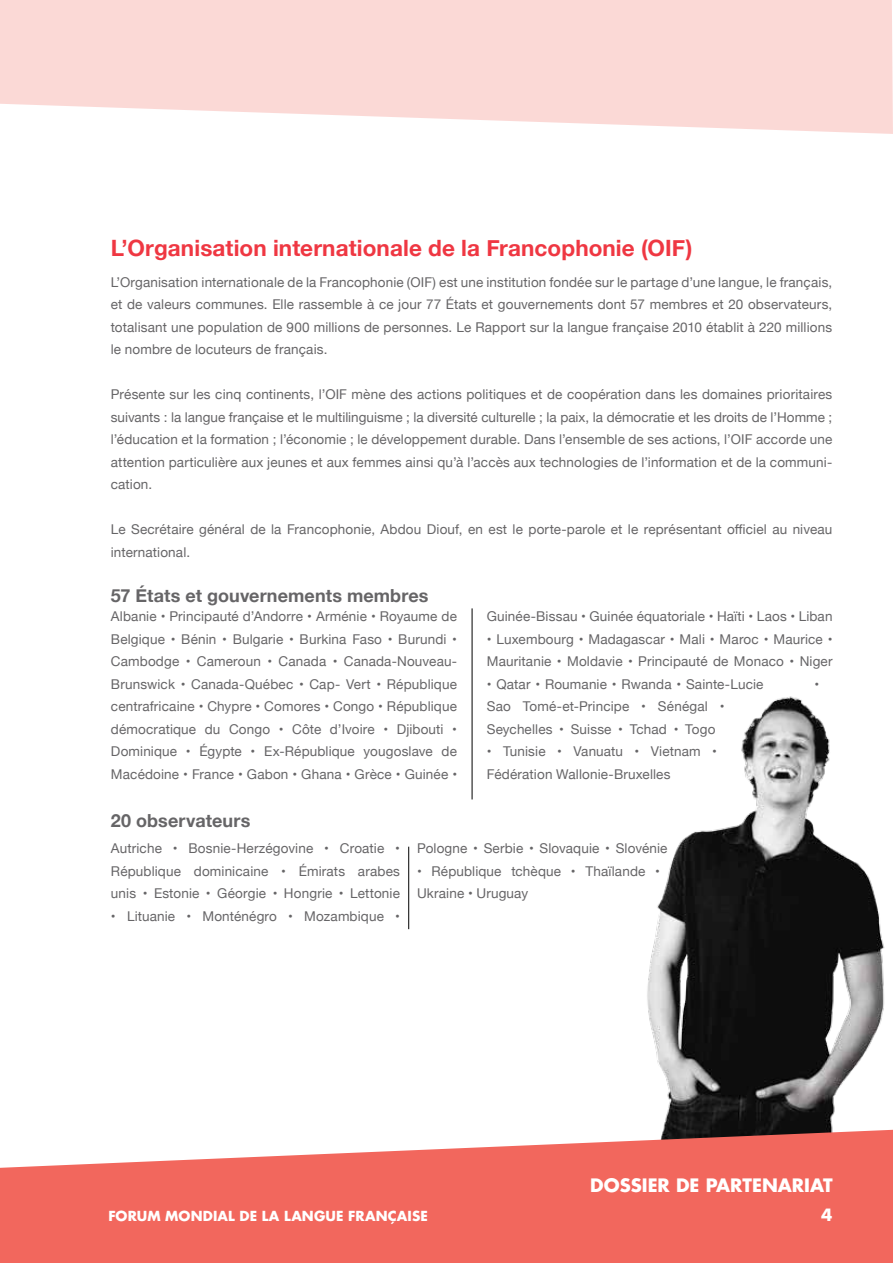
<style>
.page{position:relative;width:893px;height:1263px;background:#fff}
.page>*{position:absolute;margin:0;border:0;box-sizing:border-box;transform-origin:0 0}
.t1{font:700 22.5px "Helvetica Neue";letter-spacing:.005em;color:#ef3742}
.t2{font:700 18px "Helvetica Neue";letter-spacing:.005em;color:#666567}
.t3{font:700 18px "Futura Std";color:#fff}
.t4{font:700 16.5px "Futura Std";color:#fff}
.t5{font:13.5px/22.5px "Helvetica Neue";letter-spacing:.01em;color:#666567}
.t6{font:700 13.5px "Futura Std";letter-spacing:.01em;color:#fff}
</style>
<div class="page">
<svg style="left:0;top:0;width:893px;height:134px;background:#fbddda"></svg>
<img style="left:647px;top:696px;width:238px;height:434px">
<svg style="left:0;top:1130px;width:893px;height:133px;background:#f17a71"></svg>
<hr style="left:472px;top:608px;width:1px;height:191px;background:#000">
<hr style="left:408px;top:847px;width:1px;height:82px;background:#000">
<h1 class="t1" style="left:111px;top:230px;width:583px">L’Organisation internationale de la Francophonie (OIF)</h1>
<p class="t5" style="left:111px;top:272px;width:723px;text-align:justify">L’Organisation internationale de la Francophonie (OIF) est une institution fondée sur le partage d’une langue, le français, et de valeurs communes. Elle rassemble à ce jour 77 États et gouvernements dont 57 membres et 20 observateurs, totalisant une population de 900 millions de personnes. Le Rapport sur la langue française 2010 établit à 220 millions le nombre de locuteurs de français.</p>
<p class="t5" style="left:111px;top:384px;width:723px;text-align:justify">Présente sur les cinq continents, l’OIF mène des actions politiques et de coopération dans les domaines prioritaires suivants : la langue française et le multilinguisme ; la diversité culturelle ; la paix, la démocratie et les droits de l’Homme ; l’éducation et la formation ; l’économie ; le développement durable. Dans l’ensemble de ses actions, l’OIF accorde une attention particulière aux jeunes et aux femmes ainsi qu’à l’accès aux technologies de l’information et de la communi&shy;cation.</p>
<p class="t5" style="left:111px;top:519px;width:723px">Le Secrétaire général de la Francophonie, Abdou Diouf, en est le porte-parole et le représentant officiel au niveau international.</p>
<h2 class="t2" style="left:111px;top:581px;width:319px">57 États et gouvernements membres</h2>
<p class="t5" style="left:111px;top:606px;width:348px;text-align:justify">Albanie • Principauté d’Andorre • Arménie • Royaume de Belgique • Bénin • Bulgarie • Burkina Faso • Burundi • Cambodge • Cameroun • Canada • Canada-Nouveau-Brunswick • Canada-Québec • Cap- Vert • République centrafricaine • Chypre • Comores • Congo • République démocratique du Congo • Côte d’Ivoire • Djibouti • Dominique • Égypte • Ex-République yougoslave de Macédoine • France • Gabon • Ghana • Grèce • Guinée •</p>
<p class="t5" style="left:487px;top:606px;width:347px">Guinée-Bissau • Guinée équatoriale • Haïti • Laos • Liban</p>
<p class="t5" style="left:487px;top:628px;width:347px">• Luxembourg • Madagascar • Mali • Maroc • Maurice •<br>Mauritanie • Moldavie • Principauté de Monaco • Niger</p>
<p class="t5" style="left:487px;top:673px;width:278px">• Qatar • Roumanie • Rwanda • Sainte-Lucie</p>
<p class="t5" style="left:814px;top:673px;width:6px">•</p>
<p class="t5" style="left:487px;top:696px;width:239px">Sao Tomé-et-Principe • Sénégal •<br>Seychelles • Suisse • Tchad • Togo</p>
<p class="t5" style="left:487px;top:741px;width:232px">• Tunisie • Vanuatu • Vietnam •<br>Fédération Wallonie-Bruxelles</p>
<h2 class="t2" style="left:111px;top:806px;width:141px">20 observateurs</h2>
<p class="t5" style="left:111px;top:838px;width:290px;text-align:justify">Autriche • Bosnie-Herzégovine • Croatie • République dominicaine • Émirats arabes unis • Estonie • Géorgie • Hongrie • Lettonie</p>
<p class="t5" style="left:111px;top:905px;width:291px">• Lituanie • Monténégro • Mozambique •</p>
<p class="t5" style="left:417px;top:838px;width:252px">Pologne • Serbie • Slovaquie • Slovénie</p>
<p class="t5" style="left:417px;top:860px;width:244px">• République tchèque • Thaïlande •<br>Ukraine • Uruguay</p>
<p class="t6" style="left:108px;top:1207px;width:321px">FORUM MONDIAL DE LA LANGUE FRANÇAISE</p>
<h2 class="t3" style="left:590px;top:1173px;width:244px">DOSSIER DE PARTENARIAT</h2>
<p class="t4" style="left:821px;top:1204px;width:13px">4</p>
</div>
